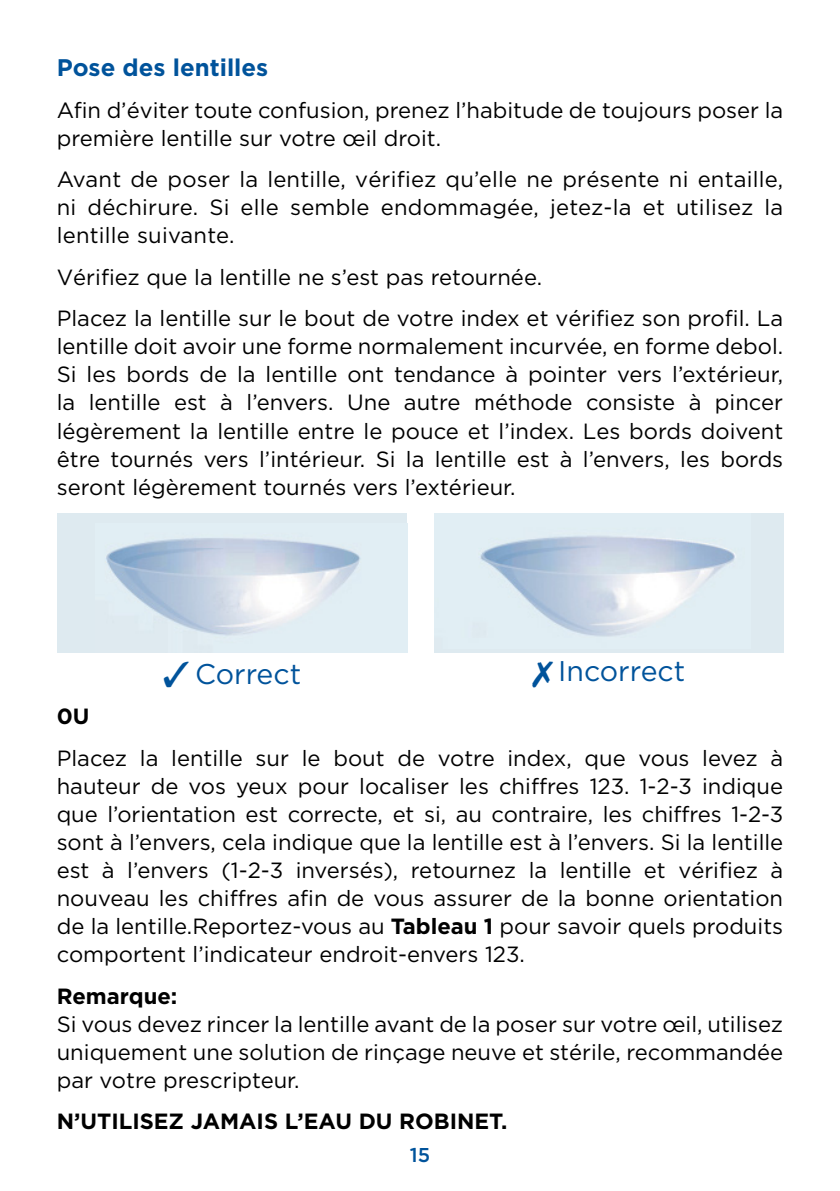
<style>
.page{position:relative;width:840px;height:1191px;background:#fff}
.page>*{position:absolute;margin:0;border:0;box-sizing:border-box;transform-origin:0 0}
.t1{font:28.4px "Gotham";color:#00539b}
.t2{font:700 24px "Gotham";color:#00539b}
.t3{font:22px/28px "Gotham";color:#000;text-align:justify}
.t4{font:700 22px "Gotham";color:#000}
.t5{font:500 20px "Gotham";color:#00539b}
.s1{font-weight:700}
</style>
<div class="page">
<div style="left:57px;top:513px;width:350px;height:139px;background:#deeaf0"></div>
<img style="left:106px;top:538px;width:254px;height:97px">
<div style="left:434px;top:513px;width:349px;height:139px;background:#deeaf0"></div>
<img style="left:481px;top:536px;width:255px;height:100px">
<p class="t2" style="left:57px;top:54px;width:213px">Pose des lentilles</p>
<p class="t3" style="left:57px;top:95px;width:727px">Afin d’éviter toute confusion, prenez l’habitude de toujours poser la première lentille sur votre œil droit.</p>
<p class="t3" style="left:57px;top:165px;width:727px">Avant de poser la lentille, vérifiez qu’elle ne présente ni entaille, ni déchirure. Si elle semble endommagée, jetez-la et utilisez la lentille suivante.</p>
<p class="t3" style="left:57px;top:256px;width:727px;line-height:41.6px">Vérifiez que la lentille ne s’est pas retournée.<br>Placez la lentille sur le bout de votre index et vérifiez son profil. La</p>
<p class="t3" style="left:57px;top:332px;width:727px">lentille doit avoir une forme normalement incurvée, en forme debol.<br>Si les bords de la lentille ont tendance à pointer vers l’extérieur, la lentille est à l’envers. Une autre méthode consiste à pincer légèrement la lentille entre le pouce et l’index. Les bords doivent être tournés vers l’intérieur. Si la lentille est à l’envers, les bords seront légèrement tournés vers l’extérieur.</p>
<p class="t1" style="left:163px;top:658px;width:140px">✓ Correct</p>
<p class="t1" style="left:558px;top:655px;width:128px">Incorrect</p>
<p class="t4" style="left:57px;top:704px;width:34px">0U</p>
<p class="t3" style="left:57px;top:743px;width:727px">Placez la lentille sur le bout de votre index, que vous levez à hauteur de vos yeux pour localiser les chiffres 123. 1-2-3 indique que l’orientation est correcte, et si, au contraire, les chiffres 1-2-3 sont à l’envers, cela indique que la lentille est à l’envers. Si la lentille est à l’envers (1-2-3 inversés), retournez la lentille et vérifiez à nouveau les chiffres afin de vous assurer de la bonne orientation de la lentille.Reportez-vous au <span class="s1">Tableau 1</span> pour savoir quels produits comportent l’indicateur endroit-envers 123.</p>
<p class="t4" style="left:57px;top:983px;width:122px">Remarque:</p>
<p class="t3" style="left:57px;top:1009px;width:727px">Si vous devez rincer la lentille avant de la poser sur votre œil, utilisez uniquement une solution de rinçage neuve et stérile, recommandée par votre prescripteur.</p>
<p class="t4" style="left:57px;top:1108px;width:452px">N’UTILISEZ JAMAIS L’EAU DU ROBINET.</p>
<p class="t5" style="left:409px;top:1143px;width:22px">15</p>
</div>
